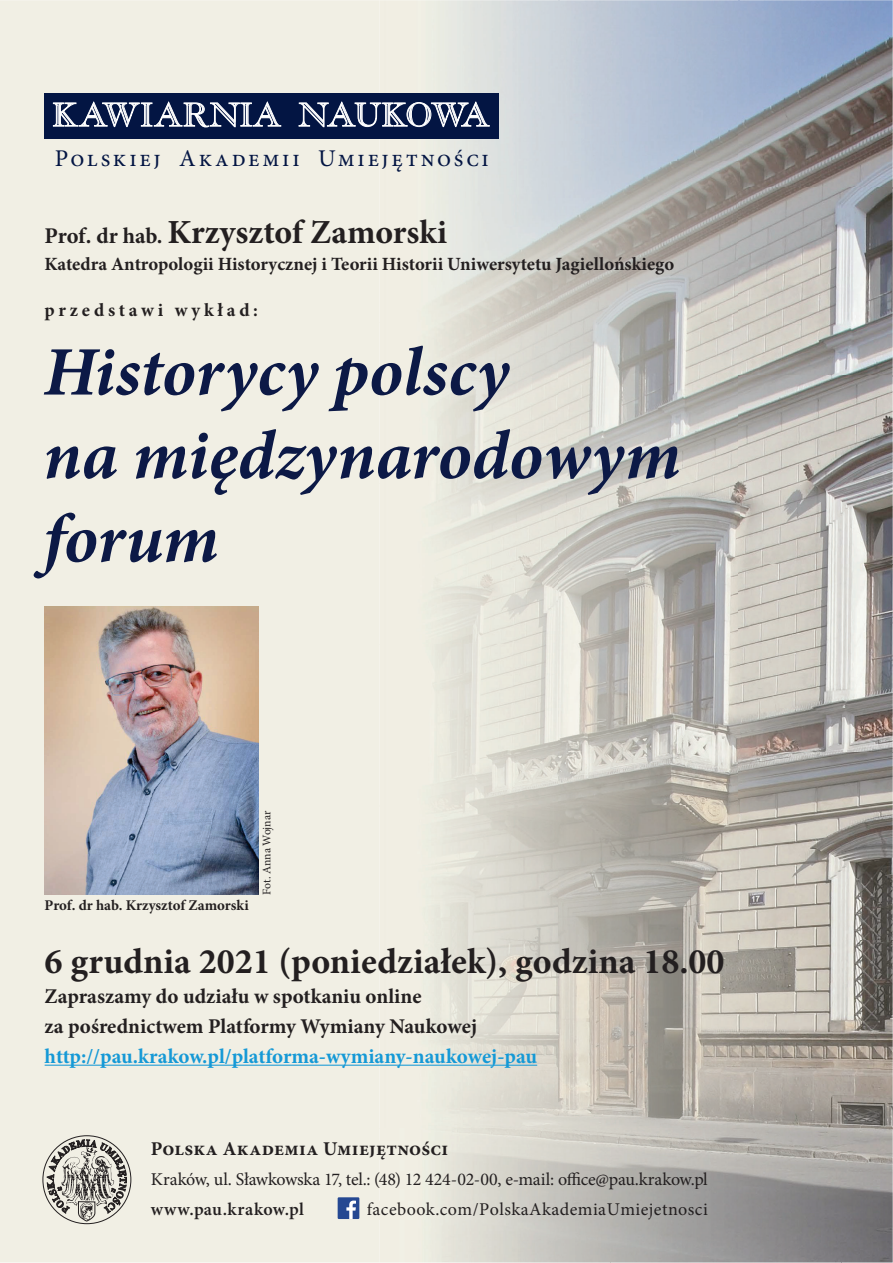
<style>
.page{position:relative;width:893px;height:1263px;background:#fff}
.page>*{position:absolute;margin:0;border:0;box-sizing:border-box;transform-origin:0 0}
.t1{font:italic 700 69.6px/83.6px "Minion Pro";color:#0c1946}
.t2{font:700 36px "Minion Pro";color:#231f20}
.t3{font:700 33.75px "Minion Pro";color:#231f20}
.t4{font:28.5px "Caslon Opnface PL";letter-spacing:.025em;color:#fff}
.t5{font:24px "Minion Pro";letter-spacing:.115em;color:#031543}
.t6{font:700 21px/30px "Minion Pro";color:#231f20}
.t7{font:700 21px "Minion Pro";letter-spacing:.005em;color:#1599d6}
.t8{font:700 19.5px "Minion Pro";letter-spacing:.02em;color:#231f20}
.t9{font:700 18.75px "Minion Pro";color:#231f20}
.t10{font:700 18.75px "Minion Pro";letter-spacing:.21em;color:#231f20}
.t11{font:18px "Minion Pro";letter-spacing:-.01em;color:#231f20}
.t12{font:600 18px "Minion Pro";letter-spacing:.02em;color:#231f20}
.t13{font:700 14.85px "Minion Pro";color:#231f20}
.t14{font:11.7px "Minion Pro";color:#231f20}
.s1{font-size:22.5px}
</style>
<div class="page">
<div style="left:0;top:0;width:379px;height:1263px;background:#f1efe4"></div>
<img style="left:379px;top:0;width:514px;height:1263px">
<div style="left:152px;top:1141px;width:227px;height:18px;background:#f1efe4"></div>
<img style="left:379px;top:1141px;width:68px;height:18px">
<div style="left:152px;top:1172px;width:227px;height:17px;background:#f1efe4"></div>
<img style="left:379px;top:1172px;width:328px;height:17px">
<div style="left:151px;top:1202px;width:153px;height:17px;background:#f1efe4"></div>
<div style="left:367px;top:1202px;width:12px;height:17px;background:#f1efe4"></div>
<img style="left:379px;top:1202px;width:328px;height:17px">
<svg style="left:47px;top:1122px;width:80px;height:99px"></svg>
<div style="left:44px;top:93px;width:454px;height:46px;background:#031543"></div>
<svg style="left:53px;top:102px;width:228px;height:26px"></svg>
<svg style="left:298px;top:102px;width:192px;height:25px"></svg>
<div style="left:338px;top:1197px;width:21px;height:22px;background:#254892"></div>
<svg style="left:346px;top:1201px;width:10px;height:18px"></svg>
<hr style="left:45px;top:1065px;width:492px;height:1px;background:#1599d6">
<img style="left:45px;top:607px;width:214px;height:288px">
<h3 class="t4" style="left:52px;top:102px;width:439px">KAWIARNIA NAUKOWA</h3>
<h3 class="t5" style="left:55px;top:144px;width:436px">Polskiej Akademii Umiejętności</h3>
<h3 class="t3" style="left:45px;top:219px;width:404px"><span class="s1">Prof. dr hab.</span> Krzysztof Zamorski</h3>
<p class="t9" style="left:45px;top:256px;width:631px">Katedra Antropologii Historycznej i Teorii Historii Uniwersytetu Jagiellońskiego</p>
<p class="t10" style="left:45px;top:302px;width:215px">przedstawi wykład:</p>
<h1 class="t1" style="left:44px;top:329px;width:639px">Historycy polscy<br>na międzynarodowym forum</h1>
<p class="t13" style="left:45px;top:900px;width:206px">Prof. dr hab. Krzysztof Zamorski</p>
<p class="t14" style="left:259px;top:895px;width:86px;rotate:-90deg">Fot. Anna Wojnar</p>
<h2 class="t2" style="left:45px;top:947px;width:681px">6 grudnia 2021 (poniedziałek), godzina 18.00</h2>
<p class="t6" style="left:45px;top:983px;width:434px">Zapraszamy do udziału w spotkaniu online<br>za pośrednictwem Platformy Wymiany Naukowej</p>
<p class="t7" style="left:45px;top:1048px;width:494px">http://pau.krakow.pl/platforma-wymiany-naukowej-pau</p>
<p class="t8" style="left:151px;top:1141px;width:299px">Polska Akademia Umiejętności</p>
<p class="t11" style="left:151px;top:1168px;width:558px">Kraków, ul. Sławkowska 17, tel.: (48) 12 424-02-00, e-mail: office@pau.krakow.pl</p>
<p class="t12" style="left:151px;top:1198px;width:155px">www.pau.krakow.pl</p>
<p class="t11" style="left:367px;top:1198px;width:342px">facebook.com/PolskaAkademiaUmiejetnosci</p>
</div>
